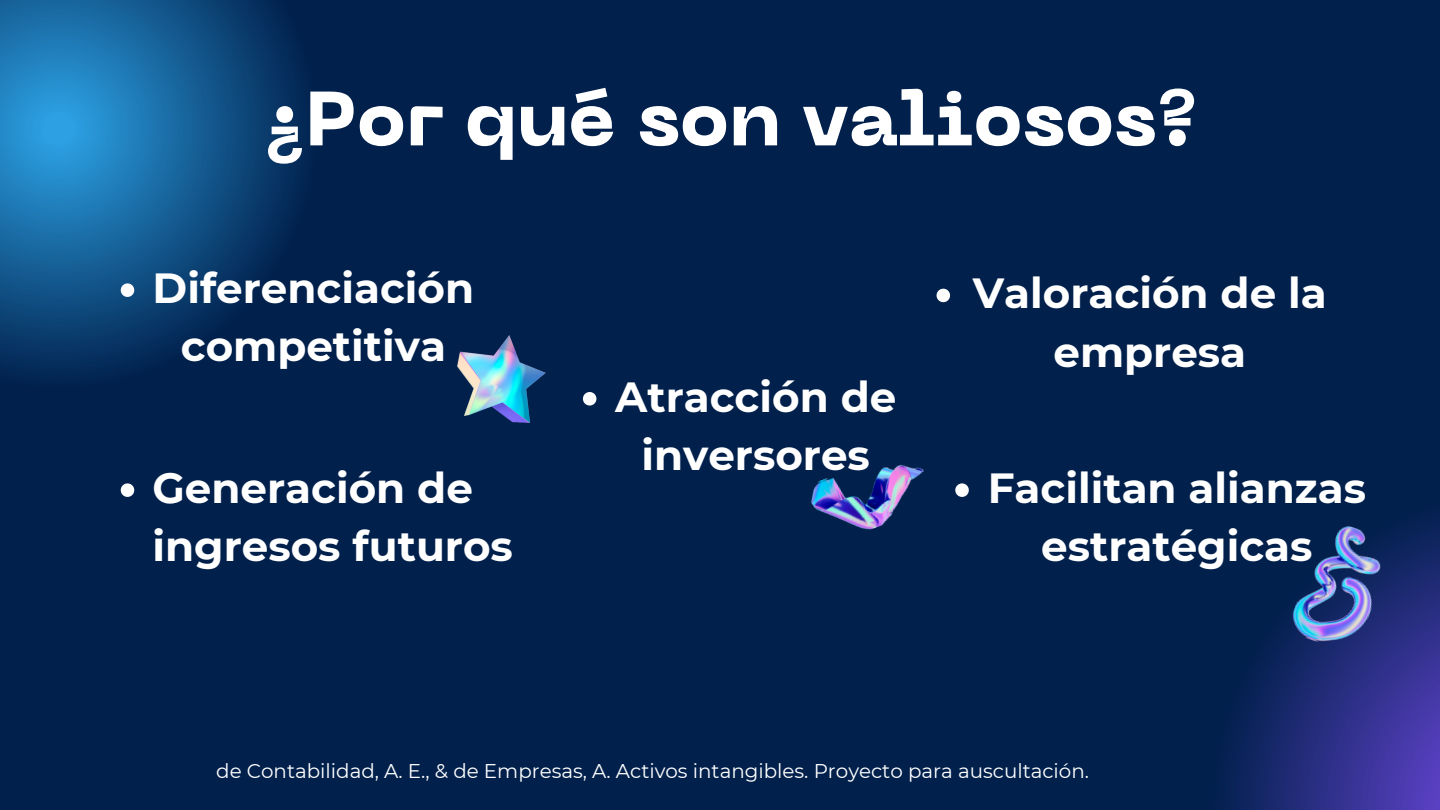
<style>
.page{position:relative;width:1440px;height:810px;background:#01204c}
.page>*{position:absolute;margin:0;border:0;box-sizing:border-box;transform-origin:0 0}
.t1{font:800 76.3px "PP Neue Machina";color:#fff}
.t2{font:700 42.1px/58.5px "Montserrat";color:#fff;text-align:center}
.t3{font:19.9px "Montserrat";color:#fff}
</style>
<div class="page">
<svg style="left:1230px;top:521px;width:210px;height:289px"></svg>
<svg style="left:0;top:0;width:302px;height:373px"></svg>
<img style="left:458px;top:335px;width:88px;height:87px">
<img style="left:1287px;top:521px;width:108px;height:134px">
<img style="left:811px;top:465px;width:113px;height:65px">
<svg style="left:121px;top:283px;width:13px;height:14px"></svg>
<svg style="left:121px;top:483px;width:13px;height:14px"></svg>
<svg style="left:937px;top:289px;width:13px;height:13px"></svg>
<svg style="left:955px;top:483px;width:14px;height:14px"></svg>
<svg style="left:583px;top:392px;width:13px;height:14px"></svg>
<p class="t1" style="left:263px;top:89px;width:936px">¿Por qué son valiosos?</p>
<p class="t2" style="left:153px;top:259px;width:323px">Diferenciación competitiva</p>
<p class="t2" style="left:153px;top:459px;width:362px;text-align:left">Generación de ingresos futuros</p>
<p class="t2" style="left:615px;top:367px;width:283px">Atracción de inversores</p>
<p class="t2" style="left:973px;top:264px;width:355px">Valoración de la empresa</p>
<p class="t2" style="left:988px;top:459px;width:380px">Facilitan alianzas estratégicas</p>
<p class="t3" style="left:216px;top:758px;width:874px">de Contabilidad, A. E., &amp; de Empresas, A. Activos intangibles. Proyecto para auscultación.</p>
</div>
